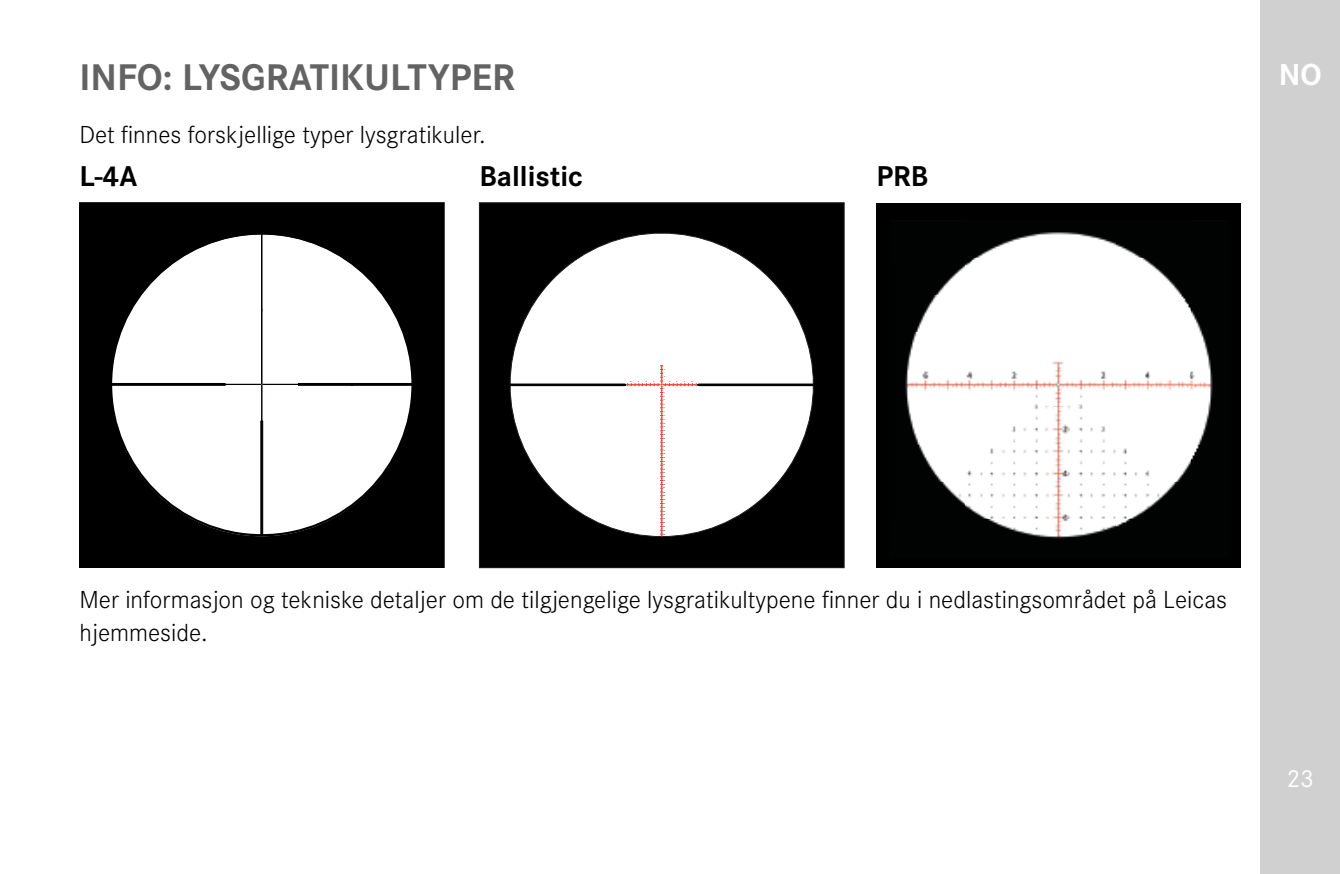
<style>
.page{position:relative;width:1340px;height:874px;background:#fff}
.page>*{position:absolute;margin:0;border:0;box-sizing:border-box;transform-origin:0 0}
.Heading____Chapter{font:700 38.5px "Corporate S";color:#646363}
.t1{font:700 31.5px "Corporate S";color:#fff}
.Heading____Heading_0{font:700 29.75px "Corporate S";color:#000}
.Text____Body_Text{font:300 25.55px/33.2px "Corporate S";color:#000}
.t2{font:25.55px "Corporate S";color:#fff}
</style>
<div class="page">
<div style="left:1260px;top:0;width:79px;height:873px;background:#d0d0d0"></div>
<div style="left:79px;top:202px;width:365px;height:365px;background:#000"></div>
<div style="left:79px;top:202px;width:365px;height:365px;border:1px solid #000"></div>
<div style="left:110px;top:233px;width:304px;height:304px;background:#fff;border-radius:50%"></div>
<hr style="left:261px;top:233px;width:1px;height:151px;background:#000">
<svg style="left:111px;top:382px;width:301px;height:153px"></svg>
<div style="left:479px;top:202px;width:365px;height:365px;background:#000"></div>
<div style="left:479px;top:202px;width:365px;height:365px;border:1px solid #1e1e1c"></div>
<svg style="left:510px;top:233px;width:304px;height:304px"></svg>
<div style="left:698px;top:383px;width:115px;height:3px;border:1px solid #020203"></div>
<div style="left:510px;top:383px;width:114px;height:3px;border:1px solid #020203"></div>
<svg style="left:624px;top:365px;width:75px;height:171px;background:#fcf8f7"></svg>
<div style="left:876px;top:202px;width:365px;height:365px;background:#000"></div>
<img style="left:905px;top:232px;width:308px;height:307px">
<p class="Heading____Chapter" style="left:79px;top:47px;width:437px">INFO: LYSGRATIKULTYPER</p>
<p class="Text____Body_Text" style="left:79px;top:116px;width:408px">Det finnes forskjellige typer lysgratikuler.</p>
<p class="Heading____Heading_0" style="left:79px;top:152px;width:60px">L-4A</p>
<p class="Heading____Heading_0" style="left:479px;top:152px;width:105px">Ballistic</p>
<p class="Heading____Heading_0" style="left:876px;top:152px;width:53px">PRB</p>
<p class="t1" style="left:1278px;top:49px;width:44px">NO</p>
<p class="Text____Body_Text" style="left:79px;top:580px;width:1149px">Mer informasjon og tekniske detaljer om de tilgjengelige lysgratikultypene finner du i nedlastingsområdet på Leicas hjemmeside.</p>
<p class="t2" style="left:1286px;top:759px;width:29px">23</p>
</div>
